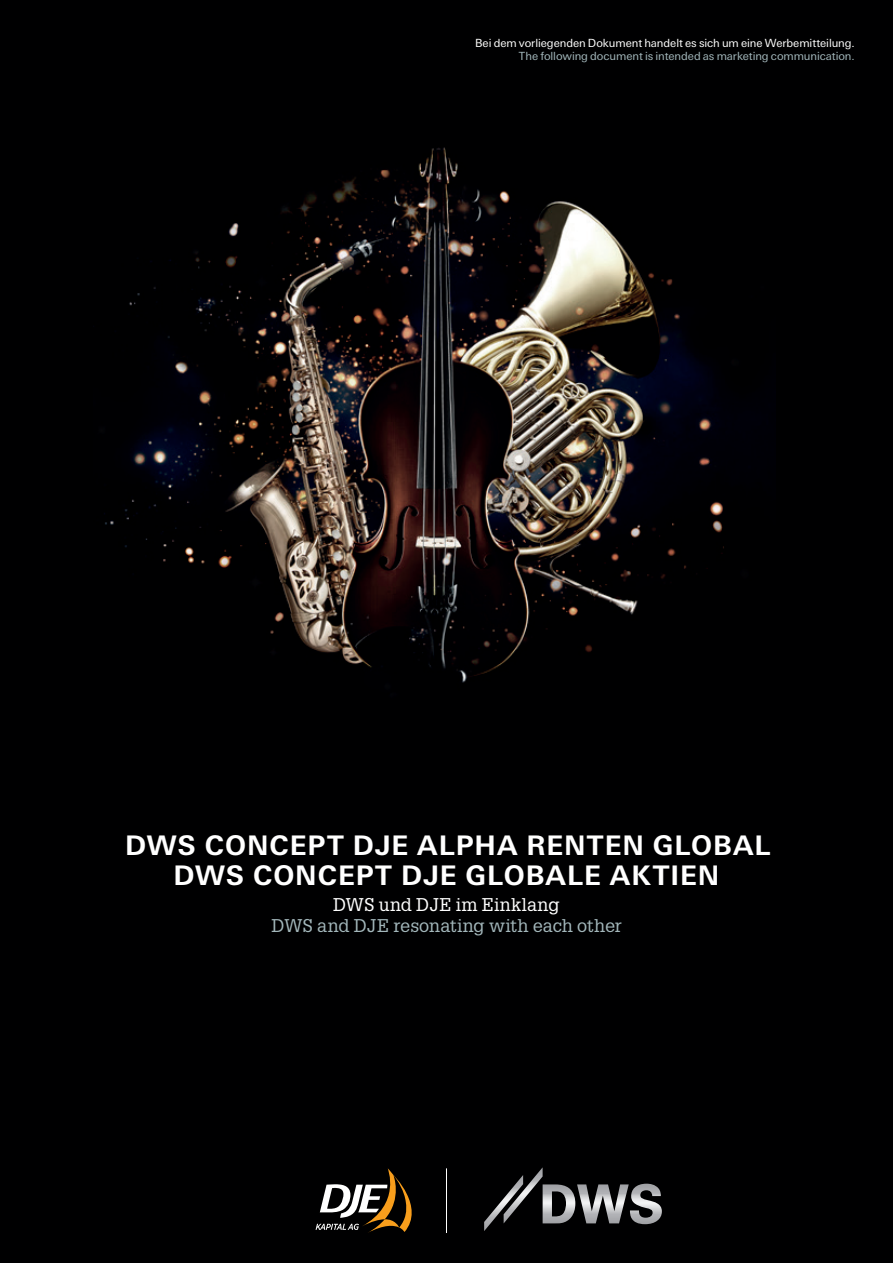
<style>
.page{position:relative;width:893px;height:1263px;background:#000001}
.page>*{position:absolute;margin:0;border:0;box-sizing:border-box;transform-origin:0 0}
.t1{font:700 27px/30px "Univers Next Pro";letter-spacing:.035em;color:#fff;text-align:center}
.t2{font:18px "Glypha LT Pro";letter-spacing:.005em;color:#a3b7bb}
.t3{font:18px "Glypha LT Pro";letter-spacing:.02em;color:#fff}
.t4{font:11.25px "Univers Next Pro";letter-spacing:-.005em;color:#fff}
.t5{font:11.25px "Univers Next Pro";letter-spacing:-.01em;color:#a3b7bb}
</style>
<div class="page">
<img style="left:104px;top:147px;width:620px;height:536px">
<svg style="left:484px;top:1167px;width:178px;height:64px"></svg>
<svg style="left:316px;top:1168px;width:96px;height:65px"></svg>
<hr style="left:446px;top:1168px;width:1px;height:65px;background:#fff">
<p class="t4" style="left:475px;top:36px;width:381px">Bei dem vorliegenden Dokument handelt es sich um eine Werbemitteilung.</p>
<p class="t5" style="left:519px;top:50px;width:337px">The following document is intended as marketing communication.</p>
<h1 class="t1" style="left:125px;top:831px;width:647px">DWS CONCEPT DJE ALPHA RENTEN GLOBAL<br>DWS CONCEPT DJE GLOBALE AKTIEN</h1>
<h2 class="t3" style="left:333px;top:893px;width:228px">DWS und DJE im Einklang</h2>
<h2 class="t2" style="left:272px;top:914px;width:352px">DWS and DJE resonating with each other</h2>
</div>
